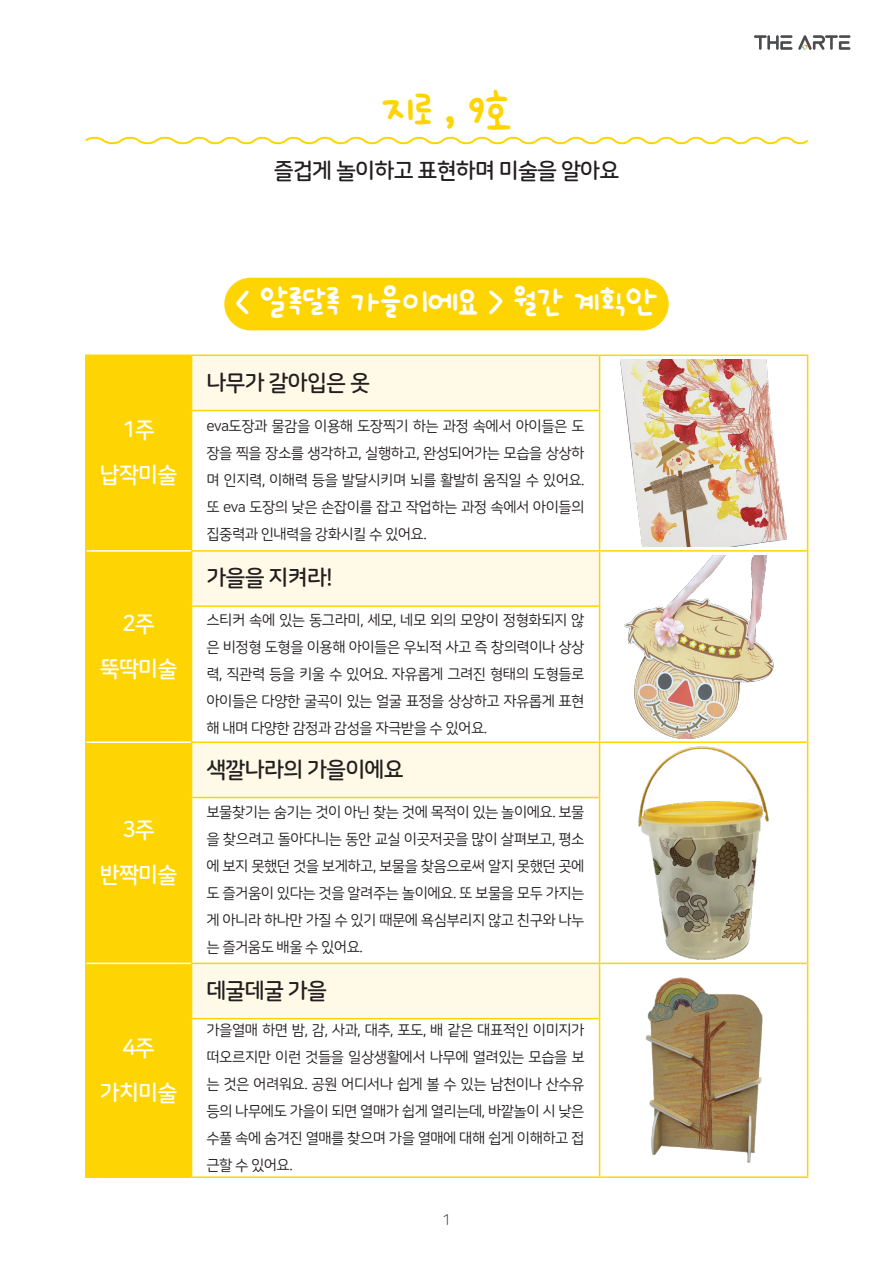
<style>
.page{position:relative;width:893px;height:1263px;background:#fff}
.page>*{position:absolute;margin:0;border:0;box-sizing:border-box;transform-origin:0 0}
.t1{font:37.5px "HS Yuji";color:#fed503}
.t2{font:30px "HS Yuji";letter-spacing:-.04em;color:#fff}
.t3{font:22.5px "Nanum Square Round OTFB";letter-spacing:-.04em;color:#231f20}
.t4{font:22.5px "Nanum Square Round OTFB";letter-spacing:-.04em;color:#fff}
.t5{font:15px/27px "Nanum Square Round OTFR";letter-spacing:-.04em;color:#231f20;text-align:justify}
.t6{font:15px "Nanum Square Round OTFL";color:#231f20}
</style>
<div class="page">
<svg style="left:754px;top:35px;width:38px;height:15px"></svg>
<svg style="left:798px;top:35px;width:52px;height:15px"></svg>
<div style="left:224px;top:278px;width:445px;height:52px;background:#fed503;border-radius:26px"></div>
<div style="left:87px;top:356px;width:104px;height:820px;background:#fed503"></div>
<svg style="left:192px;top:356px;width:615px;height:820px"></svg>
<svg style="left:85px;top:136px;width:724px;height:9px"></svg>
<hr style="left:85px;top:354px;width:107px;height:2px;background:#fed503">
<hr style="left:85px;top:356px;width:2px;height:55px;background:#fed503">
<hr style="left:85px;top:411px;width:2px;height:140px;background:#fed503">
<hr style="left:600px;top:354px;width:208px;height:2px;background:#fed503">
<hr style="left:807px;top:356px;width:1px;height:55px;background:#fed503">
<hr style="left:807px;top:411px;width:1px;height:140px;background:#fed503">
<hr style="left:191px;top:411px;width:1px;height:139px;background:#fed503">
<hr style="left:599px;top:411px;width:1px;height:139px;background:#fed503">
<hr style="left:85px;top:551px;width:2px;height:55px;background:#fed503">
<hr style="left:85px;top:606px;width:2px;height:136px;background:#fed503">
<hr style="left:600px;top:550px;width:207px;height:2px;background:#fed503">
<hr style="left:807px;top:551px;width:1px;height:55px;background:#fed503">
<hr style="left:807px;top:606px;width:1px;height:136px;background:#fed503">
<hr style="left:191px;top:606px;width:1px;height:135px;background:#fed503">
<hr style="left:599px;top:606px;width:1px;height:135px;background:#fed503">
<hr style="left:85px;top:742px;width:2px;height:55px;background:#fed503">
<hr style="left:85px;top:797px;width:2px;height:166px;background:#fed503">
<hr style="left:600px;top:741px;width:207px;height:2px;background:#fed503">
<hr style="left:807px;top:742px;width:1px;height:55px;background:#fed503">
<hr style="left:807px;top:797px;width:1px;height:166px;background:#fed503">
<hr style="left:191px;top:797px;width:1px;height:166px;background:#fed503">
<hr style="left:599px;top:797px;width:1px;height:166px;background:#fed503">
<hr style="left:600px;top:963px;width:207px;height:1px;background:#fed503">
<hr style="left:600px;top:1176px;width:208px;height:2px;background:#fed503">
<hr style="left:807px;top:963px;width:1px;height:56px;background:#fed503">
<hr style="left:807px;top:1019px;width:1px;height:157px;background:#fed503">
<hr style="left:599px;top:1019px;width:1px;height:157px;background:#fed503">
<hr style="left:87px;top:550px;width:104px;height:2px;background:#fff">
<hr style="left:87px;top:741px;width:104px;height:2px;background:#fff">
<hr style="left:191px;top:963px;width:409px;height:1px;background:#fed503">
<hr style="left:599px;top:964px;width:1px;height:55px;background:#fed503">
<hr style="left:192px;top:1018px;width:407px;height:1px;background:#fed503">
<hr style="left:192px;top:1176px;width:408px;height:2px;background:#fed503">
<hr style="left:87px;top:963px;width:104px;height:1px;background:#fff">
<hr style="left:85px;top:963px;width:2px;height:56px;background:#fed503">
<hr style="left:191px;top:964px;width:1px;height:55px;background:#fed503">
<hr style="left:85px;top:1019px;width:2px;height:157px;background:#fed503">
<hr style="left:191px;top:1019px;width:1px;height:157px;background:#fed503">
<hr style="left:85px;top:1176px;width:107px;height:2px;background:#fed503">
<hr style="left:191px;top:743px;width:1px;height:54px;background:#fed503">
<hr style="left:191px;top:741px;width:409px;height:2px;background:#fed503">
<hr style="left:599px;top:743px;width:1px;height:54px;background:#fed503">
<hr style="left:192px;top:797px;width:407px;height:1px;background:#fed503">
<hr style="left:191px;top:552px;width:1px;height:54px;background:#fed503">
<hr style="left:191px;top:550px;width:409px;height:2px;background:#fed503">
<hr style="left:599px;top:552px;width:1px;height:54px;background:#fed503">
<hr style="left:192px;top:605px;width:407px;height:2px;background:#fed503">
<hr style="left:191px;top:356px;width:1px;height:55px;background:#fed503">
<hr style="left:192px;top:354px;width:408px;height:2px;background:#fed503">
<hr style="left:599px;top:356px;width:1px;height:55px;background:#fed503">
<hr style="left:192px;top:410px;width:407px;height:1px;background:#fed503">
<img style="left:621px;top:359px;width:165px;height:188px">
<img style="left:624px;top:555px;width:159px;height:183px">
<img style="left:639px;top:746px;width:129px;height:213px">
<img style="left:645px;top:978px;width:117px;height:185px">
<p class="t1" style="left:381px;top:83px;width:133px">지로 , 9호</p>
<p class="t3" style="left:274px;top:158px;width:347px">즐겁게 놀이하고 표현하며 미술을 알아요</p>
<p class="t4" style="left:122px;top:417px;width:34px">1주</p>
<p class="t4" style="left:100px;top:462px;width:79px">납작미술</p>
<p class="t4" style="left:122px;top:611px;width:34px">2주</p>
<p class="t4" style="left:100px;top:656px;width:79px">뚝딱미술</p>
<p class="t4" style="left:122px;top:817px;width:34px">3주</p>
<p class="t4" style="left:100px;top:862px;width:79px">반짝미술</p>
<p class="t4" style="left:122px;top:1034px;width:34px">4주</p>
<p class="t4" style="left:100px;top:1079px;width:79px">가치미술</p>
<p class="t2" style="left:235px;top:281px;width:425px">&lt; 알록달록 가을이에요 &gt; 월간 계획안</p>
<p class="t3" style="left:206px;top:370px;width:165px">나무가 갈아입은 옷</p>
<p class="t5" style="left:206px;top:413px;width:380px">eva도장과 물감을 이용해 도장찍기 하는 과정 속에서 아이들은 도 장을 찍을 장소를 생각하고, 실행하고, 완성되어가는 모습을 상상하 며 인지력, 이해력 등을 발달시키며 뇌를 활발히 움직일 수 있어요. 또 eva 도장의 낮은 손잡이를 잡고 작업하는 과정 속에서 아이들의 집중력과 인내력을 강화시킬 수 있어요.</p>
<p class="t3" style="left:206px;top:565px;width:128px">가을을 지켜라!</p>
<p class="t5" style="left:206px;top:606px;width:380px">스티커 속에 있는 동그라미, 세모, 네모 외의 모양이 정형화되지 않 은 비정형 도형을 이용해 아이들은 우뇌적 사고 즉 창의력이나 상상 력, 직관력 등을 키울 수 있어요. 자유롭게 그려진 형태의 도형들로 아이들은 다양한 굴곡이 있는 얼굴 표정을 상상하고 자유롭게 표현 해 내며 다양한 감정과 감성을 자극받을 수 있어요.</p>
<p class="t3" style="left:206px;top:757px;width:199px">색깔나라의 가을이에요</p>
<p class="t5" style="left:206px;top:799px;width:380px">보물찾기는 숨기는 것이 아닌 찾는 것에 목적이 있는 놀이에요. 보물 을 찾으려고 돌아다니는 동안 교실 이곳저곳을 많이 살펴보고, 평소 에 보지 못했던 것을 보게하고, 보물을 찾음으로써 알지 못했던 곳에 도 즐거움이 있다는 것을 알려주는 놀이에요. 또 보물을 모두 가지는 게 아니라 하나만 가질 수 있기 때문에 욕심부리지 않고 친구와 나누 는 즐거움도 배울 수 있어요.</p>
<p class="t3" style="left:206px;top:978px;width:122px">데굴데굴 가을</p>
<p class="t5" style="left:206px;top:1017px;width:380px">가을열매 하면 밤, 감, 사과, 대추, 포도, 배 같은 대표적인 이미지가 떠오르지만 이런 것들을 일상생활에서 나무에 열려있는 모습을 보 는 것은 어려워요. 공원 어디서나 쉽게 볼 수 있는 남천이나 산수유 등의 나무에도 가을이 되면 열매가 쉽게 열리는데, 바깥놀이 시 낮은 수풀 속에 숨겨진 열매를 찾으며 가을 열매에 대해 쉽게 이해하고 접 근할 수 있어요.</p>
<p class="t6" style="left:442px;top:1212px;width:10px">1</p>
</div>
